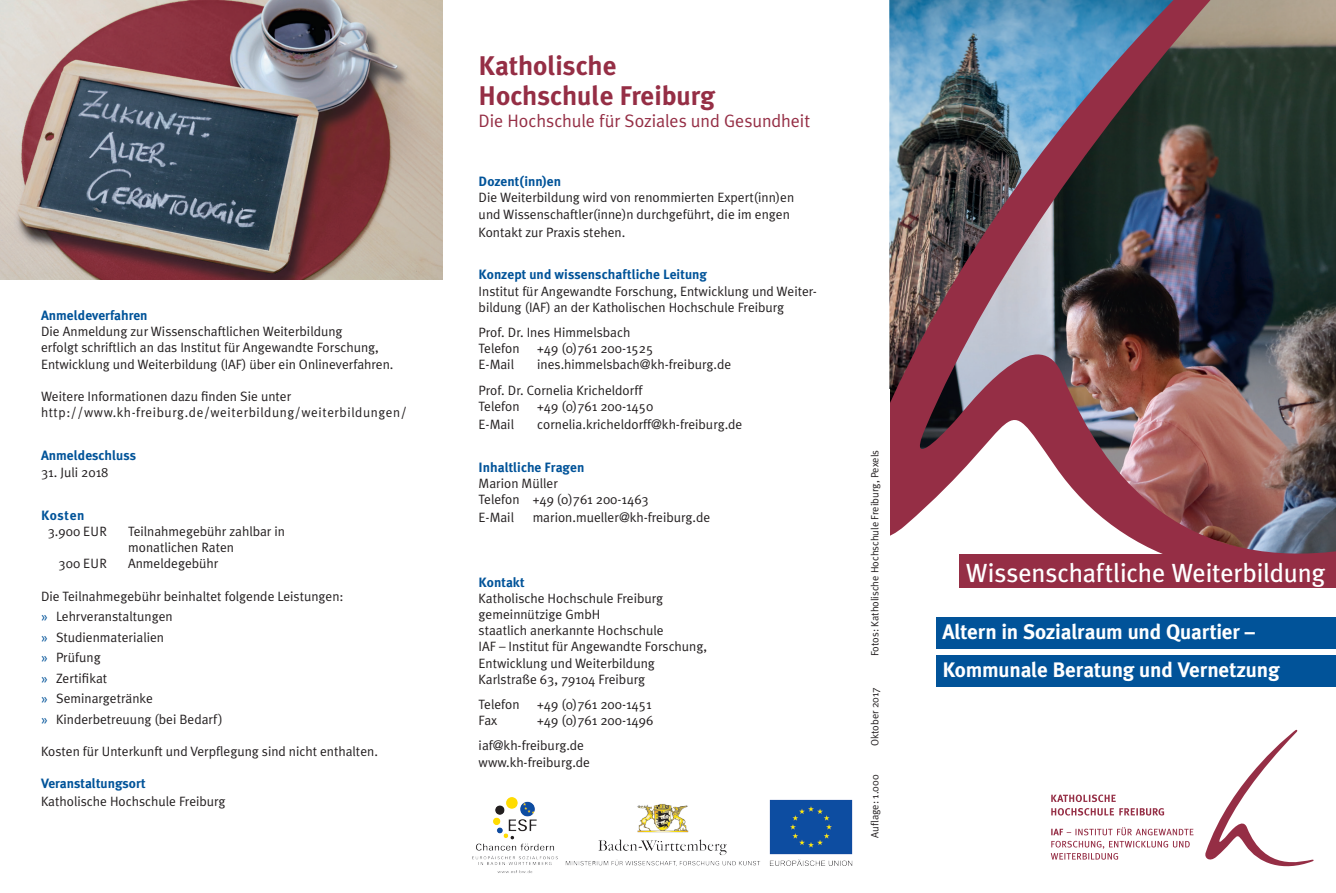
<style>
.page{position:relative;width:1336px;height:893px;background:#fff}
.page>*{position:absolute;margin:0;border:0;box-sizing:border-box;transform-origin:0 0}
.t1{font:700 27px/30px "Meta Plus";color:#952e45}
.t2{font:26.25px "Meta Plus";letter-spacing:-.005em;color:#fff}
.t3{font:700 21px/37.8px "Meta Plus";letter-spacing:-.01em;color:#fff}
.t4{font:18px "Meta Plus Normal";letter-spacing:-.005em;color:#952e45}
.t5{font:13.5px/16.2px "Meta Plus Normal";color:#231f20}
.t6{font:700 13.5px "Meta Plus";color:#015399}
.t7{font:13.5px/16.2px "Meta Plus Normal";letter-spacing:.045em;color:#231f20}
.t8{font:10.5px "Meta Plus Normal";color:#231f20}
.s1{color:#015399}
</style>
<div class="page">
<img style="left:472px;top:797px;width:86px;height:76px">
<img style="left:566px;top:804px;width:194px;height:62px">
<img style="left:769px;top:799px;width:84px;height:67px">
<img style="left:889px;top:0;width:446px;height:554px">
<div style="left:935px;top:617px;width:400px;height:32px;background:#015399"></div>
<div style="left:935px;top:655px;width:400px;height:31px;background:#015399"></div>
<svg style="left:1205px;top:730px;width:109px;height:137px"></svg>
<svg style="left:1050px;top:841px;width:139px;height:19px"></svg>
<svg style="left:1051px;top:827px;width:142px;height:8px"></svg>
<svg style="left:1051px;top:808px;width:112px;height:8px"></svg>
<svg style="left:1051px;top:794px;width:64px;height:8px"></svg>
<img style="left:0;top:0;width:442px;height:280px">
<div style="left:959px;top:554px;width:376px;height:34px;background:#952e45"></div>
<p class="t6" style="left:41px;top:308px;width:108px">Anmeldeverfahren</p>
<p class="t5" style="left:41px;top:323px;width:354px">Die Anmeldung zur Wissenschaftlichen Weiterbildung<br>erfolgt schriftlich an das Institut für Angewandte Forschung,<br>Entwicklung und Weiterbildung (IAF) über ein Onlineverfahren.</p>
<p class="t7" style="left:41px;top:388px;width:367px">Weitere Informationen dazu finden Sie unter http://www.kh-freiburg.de/weiterbildung/weiterbildungen/</p>
<p class="t6" style="left:41px;top:448px;width:97px">Anmeldeschluss</p>
<p class="t5" style="left:41px;top:464px;width:69px">31. Juli 2018</p>
<p class="t6" style="left:41px;top:507px;width:45px">Kosten</p>
<p class="t5" style="left:48px;top:523px;width:61px">3.900 EUR</p>
<p class="t5" style="left:128px;top:523px;width:158px">Teilnahmegebühr zahlbar in monatlichen Raten</p>
<p class="t5" style="left:59px;top:555px;width:50px">300 EUR</p>
<p class="t5" style="left:128px;top:555px;width:92px">Anmeldegebühr</p>
<p class="t5" style="left:41px;top:586px;width:304px;line-height:20.4px">Die Teilnahmegebühr beinhaltet folgende Leistungen: <span class="s1">»</span> Lehrveranstaltungen<br><span class="s1">»</span> Studienmaterialien<br><span class="s1">»</span> Prüfung<br><span class="s1">»</span> Zertifikat<br><span class="s1">»</span> Seminargetränke<br><span class="s1">»</span> Kinderbetreuung (bei Bedarf)</p>
<p class="t5" style="left:41px;top:743px;width:338px">Kosten für Unterkunft und Verpflegung sind nicht enthalten.</p>
<p class="t6" style="left:41px;top:776px;width:106px">Veranstaltungsort</p>
<p class="t5" style="left:41px;top:793px;width:186px">Katholische Hochschule Freiburg</p>
<h1 class="t1" style="left:478px;top:50px;width:238px">Katholische<br>Hochschule Freiburg</h1>
<h3 class="t4" style="left:478px;top:110px;width:333px">Die Hochschule für Soziales und Gesundheit</h3>
<p class="t6" style="left:478px;top:174px;width:84px">Dozent(inn)en</p>
<p class="t5" style="left:478px;top:189px;width:317px">Die Weiterbildung wird von renommierten Expert(inn)en und Wissenschaftler(inne)n durchgeführt, die im engen</p>
<p class="t5" style="left:478px;top:224px;width:148px">Kontakt zur Praxis stehen.</p>
<p class="t6" style="left:478px;top:267px;width:230px">Konzept und wissenschaftliche Leitung</p>
<p class="t5" style="left:478px;top:283px;width:340px">Institut für Angewandte Forschung, Entwicklung und Weiter&shy;bildung (IAF) an der Katholischen Hochschule Freiburg</p>
<p class="t5" style="left:478px;top:324px;width:153px">Prof. Dr. Ines Himmelsbach<br>Telefon</p>
<p class="t5" style="left:537px;top:340px;width:118px">+49 (0)761 200-1525</p>
<p class="t5" style="left:478px;top:352px;width:254px;line-height:25.2px;text-indent:58px">ines.himmelsbach@kh-freiburg.de<br>Prof. Dr. Cornelia Kricheldorff</p>
<p class="t5" style="left:478px;top:398px;width:42px">Telefon</p>
<p class="t5" style="left:537px;top:398px;width:118px">+49 (0)761 200-1450</p>
<p class="t5" style="left:478px;top:416px;width:37px">E-Mail</p>
<p class="t5" style="left:537px;top:416px;width:207px">cornelia.kricheldorff@kh-freiburg.de</p>
<p class="t6" style="left:478px;top:459px;width:107px">Inhaltliche Fragen</p>
<p class="t5" style="left:478px;top:475px;width:172px">Marion Müller<br>Telefon +49 (0)761 200-1463</p>
<p class="t5" style="left:478px;top:509px;width:37px">E-Mail</p>
<p class="t5" style="left:532px;top:509px;width:179px">marion.mueller@kh-freiburg.de</p>
<p class="t5" style="left:478px;top:356px;width:37px">E-Mail</p>
<p class="t6" style="left:478px;top:574px;width:48px">Kontakt</p>
<p class="t5" style="left:478px;top:590px;width:230px">Katholische Hochschule Freiburg gemeinnützige GmbH<br>staatlich anerkannte Hochschule<br>IAF – Institut für Angewandte Forschung,<br>Entwicklung und Weiterbildung<br>Karlstraße 63, 79104 Freiburg</p>
<p class="t5" style="left:478px;top:696px;width:42px">Telefon</p>
<p class="t5" style="left:537px;top:696px;width:116px">+49 (0)761 200-1451</p>
<p class="t5" style="left:478px;top:712px;width:20px">Fax</p>
<p class="t5" style="left:478px;top:708px;width:176px;line-height:25.2px;text-indent:58px">+49 (0)761 200-1496 iaf@kh-freiburg.de</p>
<p class="t5" style="left:478px;top:754px;width:113px">www.kh-freiburg.de</p>
<p class="t8" style="left:868px;top:656px;width:208px;rotate:-90deg">Fotos: Katholische Hochschule Freiburg, Pexels</p>
<p class="t8" style="left:868px;top:746px;width:61px;rotate:-90deg">Oktober 2017</p>
<p class="t8" style="left:868px;top:838px;width:64px;rotate:-90deg">Auflage: 1.000</p>
<h2 class="t2" style="left:965px;top:557px;width:361px">Wissenschaftliche Weiterbildung</h2>
<h3 class="t3" style="left:942px;top:613px;width:338px">Altern in Sozialraum und Quartier –<br>Kommunale Beratung und Vernetzung</h3>
</div>
